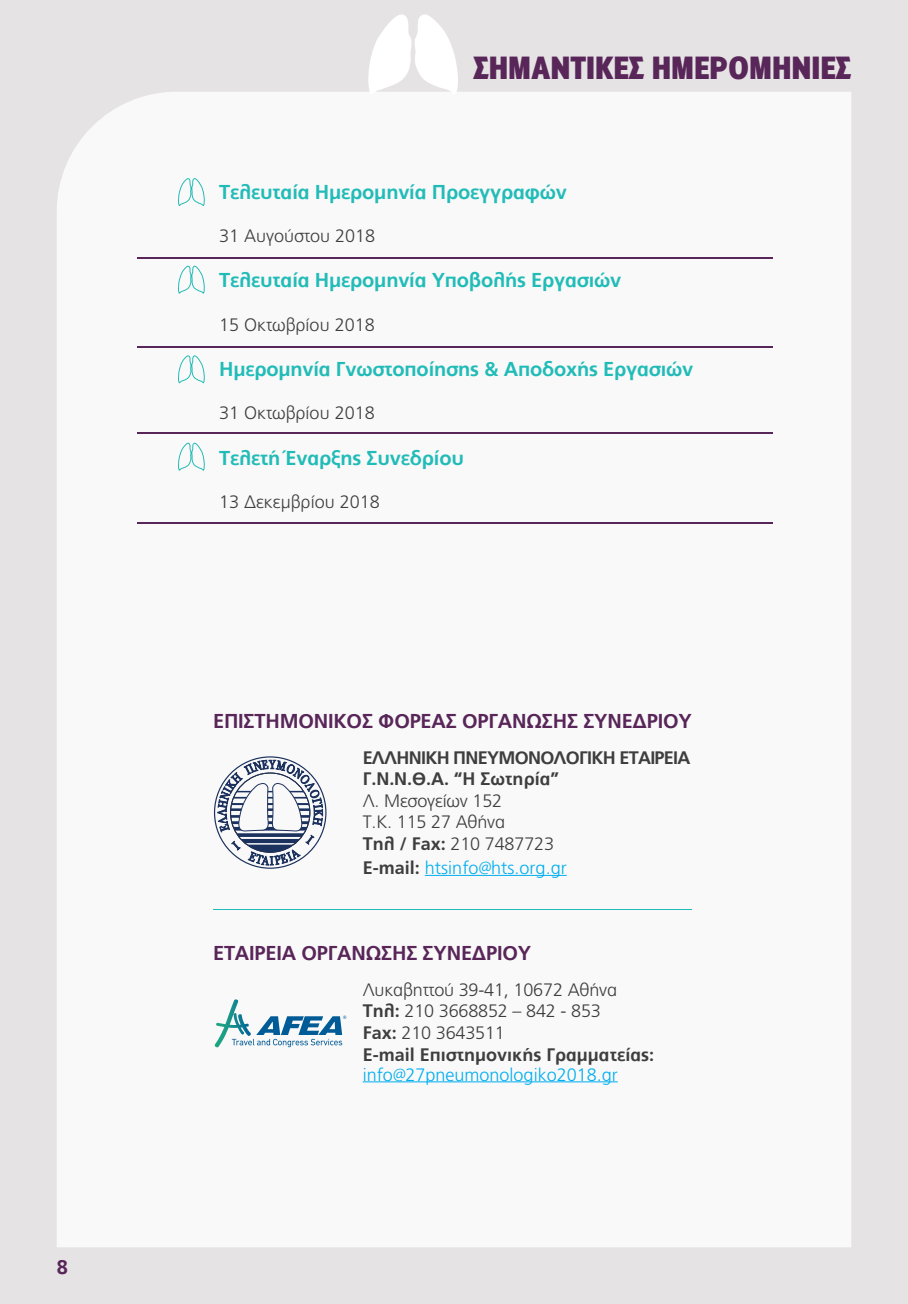
<style>
.page{position:relative;width:908px;height:1304px;background:#fff}
.page>*{position:absolute;margin:0;border:0;box-sizing:border-box;transform-origin:0 0}
.t1{font:700 30px "PF Lounge";color:#582659}
.t2{font:700 20px "PF Catalog";letter-spacing:-.01em;color:#22bcb8}
.t3{font:700 20px "PF Catalog";letter-spacing:-.01em;color:#582659}
.t4{font:300 18px/21.6px "PF Catalog";letter-spacing:-.01em;color:#3e3e3f}
.t5{font:300 18px "PF Catalog";color:#00aeef}
.t6{font:700 18px/21.6px "PF Catalog";letter-spacing:-.04em;color:#3e3e3f}
.s1{font-weight:700}
.s2{font-weight:700;color:#3e3e3f}
</style>
<div class="page">
<div style="left:0;top:0;width:907px;height:1304px;background:#e6e3e4"></div>
<div style="left:57px;top:92px;width:793px;height:1155px;background:#faf9f9"></div>
<svg style="left:366px;top:14px;width:92px;height:81px"></svg>
<svg style="left:177px;top:176px;width:28px;height:31px"></svg>
<svg style="left:177px;top:264px;width:28px;height:30px"></svg>
<svg style="left:177px;top:353px;width:28px;height:31px"></svg>
<svg style="left:177px;top:441px;width:28px;height:30px"></svg>
<hr style="left:137px;top:258px;width:635px;height:1px;background:#582659">
<hr style="left:137px;top:346px;width:635px;height:1px;background:#582659">
<hr style="left:137px;top:432px;width:635px;height:1px;background:#582659">
<hr style="left:137px;top:523px;width:635px;height:1px;background:#582659">
<hr style="left:213px;top:909px;width:478px;height:1px;background:#22bcb8">
<hr style="left:424px;top:875px;width:142px;height:1px;background:#00aeef">
<hr style="left:362px;top:1081px;width:255px;height:1px;background:#00aeef">
<svg style="left:217px;top:758px;width:106px;height:112px;background:#bcc1cd"></svg>
<svg style="left:215px;top:999px;width:131px;height:49px;background:#bcd4df"></svg>
<p class="t3" style="left:57px;top:1256px;width:13px">8</p>
<h1 class="t1" style="left:473px;top:50px;width:379px">ΣΗΜΑΝΤΙΚΕΣ ΗΜΕΡΟΜΗΝΙΕΣ</h1>
<p class="t2" style="left:219px;top:180px;width:349px">Τελευταία Ημερομηνία Προεγγραφών</p>
<p class="t4" style="left:219px;top:225px;width:158px">31 Αυγούστου 2018</p>
<p class="t2" style="left:219px;top:269px;width:403px">Τελευταία Ημερομηνία Υποβολής Εργασιών</p>
<p class="t4" style="left:219px;top:314px;width:157px">15 Οκτωβρίου 2018</p>
<p class="t2" style="left:219px;top:357px;width:475px">Ημερομηνία Γνωστοποίησης &amp; Αποδοχής Εργασιών</p>
<p class="t4" style="left:219px;top:403px;width:157px">31 Οκτωβρίου 2018</p>
<p class="t2" style="left:219px;top:446px;width:246px">Τελετή Έναρξης Συνεδρίου</p>
<p class="t4" style="left:219px;top:491px;width:162px">13 Δεκεμβρίου 2018</p>
<p class="t3" style="left:213px;top:709px;width:480px">ΕΠΙΣΤΗΜΟΝΙΚΟΣ ΦΟΡΕΑΣ ΟΡΓΑΝΩΣΗΣ ΣΥΝΕΔΡΙΟΥ</p>
<p class="t6" style="left:362px;top:747px;width:329px">ΕΛΛΗΝΙΚΗ ΠΝΕΥΜΟΝΟΛΟΓΙΚΗ ΕΤΑΙΡΕΙΑ<br>Γ.Ν.Ν.Θ.Α. “Η Σωτηρία”</p>
<p class="t4" style="left:362px;top:790px;width:193px">Λ. Μεσογείων 152<br>Τ.Κ. 115 27 Αθήνα<br><span class="s1">Τηλ / Fax:</span> 210 7487723</p>
<p class="t5" style="left:362px;top:858px;width:205px"><span class="s2">E-mail:</span> htsinfo@hts.org.gr</p>
<p class="t3" style="left:213px;top:941px;width:319px">ΕΤΑΙΡΕΙΑ ΟΡΓΑΝΩΣΗΣ ΣΥΝΕΔΡΙΟΥ</p>
<p class="t4" style="left:362px;top:979px;width:293px">Λυκαβηττού 39-41, 10672 Αθήνα<br><span class="s1">Τηλ:</span> 210 3668852 – 842 - 853<br><span class="s1">Fax:</span> 210 3643511<br><span class="s1">E-mail Επιστημονικής Γραμματείας:</span></p>
<p class="t5" style="left:362px;top:1064px;width:256px">info@27pneumonologiko2018.gr</p>
</div>
